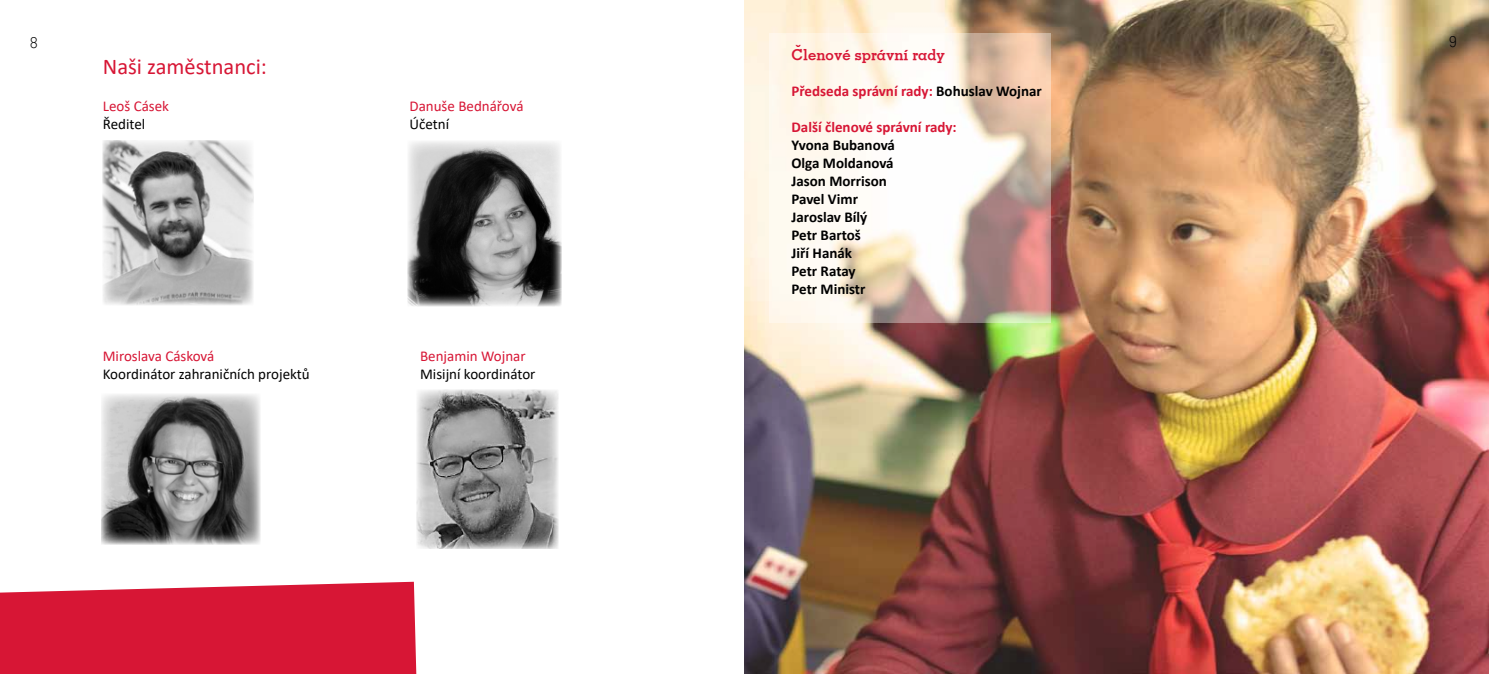
<style>
.page{position:relative;width:1489px;height:674px;background:#fff}
.page>*{position:absolute;margin:0;border:0;box-sizing:border-box;transform-origin:0 0}
.t1{font:22.5px "Calibri";color:#d71635}
.t2{font:700 15px/18px "Calibri";color:#000}
.t3{font:15px "Calibri";color:#000}
.t4{font:700 15px "Calibri";color:#d71635}
.t5{font:15px "Calibri";color:#d71635}
.t6{font:700 15px "Memphis";color:#d71635}
.t7{font:300 15px "Memphis";color:#000}
.s1{color:#000}
</style>
<div class="page">
<img style="left:744px;top:0;width:744px;height:673px">
<img style="left:101px;top:394px;width:159px;height:150px">
<img style="left:416px;top:389px;width:142px;height:159px">
<img style="left:103px;top:140px;width:150px;height:165px">
<svg style="left:0;top:581px;width:417px;height:92px;background:#d92642"></svg>
<img style="left:407px;top:141px;width:154px;height:165px">
<svg style="left:769px;top:33px;width:282px;height:289px"></svg>
<p class="t7" style="left:30px;top:33px;width:9px">8</p>
<p class="t7" style="left:1449px;top:32px;width:9px">9</p>
<p class="t6" style="left:791px;top:45px;width:155px">Clenové správní rady</p>
<p class="t4" style="left:791px;top:81px;width:252px">Předseda správní rady: <span class="s1">Bohuslav Wojnar</span></p>
<p class="t4" style="left:791px;top:117px;width:167px">Další členové správní rady:</p>
<p class="t2" style="left:791px;top:136px;width:105px">Yvona Bubanová<br>Olga Moldanová<br>Jason Morrison<br>Pavel Vimr<br>Jaroslav Bílý<br>Petr Bartoš<br>Jiří Hanák<br>Petr Ratay<br>Petr Ministr</p>
<p class="t6" style="left:795px;top:40px;width:6px">ˇ</p>
<h1 class="t1" style="left:103px;top:50px;width:166px">Naši zaměstnanci:</h1>
<p class="t5" style="left:409px;top:95px;width:116px">Danuše Bednářová</p>
<p class="t3" style="left:409px;top:113px;width:41px">Účetní</p>
<p class="t5" style="left:103px;top:95px;width:68px">Leoš Cásek</p>
<p class="t3" style="left:103px;top:113px;width:44px">Ředitel</p>
<p class="t5" style="left:103px;top:345px;width:113px">Miroslava Cásková</p>
<p class="t3" style="left:103px;top:363px;width:208px">Koordinátor zahraničních projektů</p>
<p class="t5" style="left:420px;top:345px;width:107px">Benjamin Wojnar</p>
<p class="t3" style="left:420px;top:363px;width:117px">Misijní koordinátor</p>
</div>
